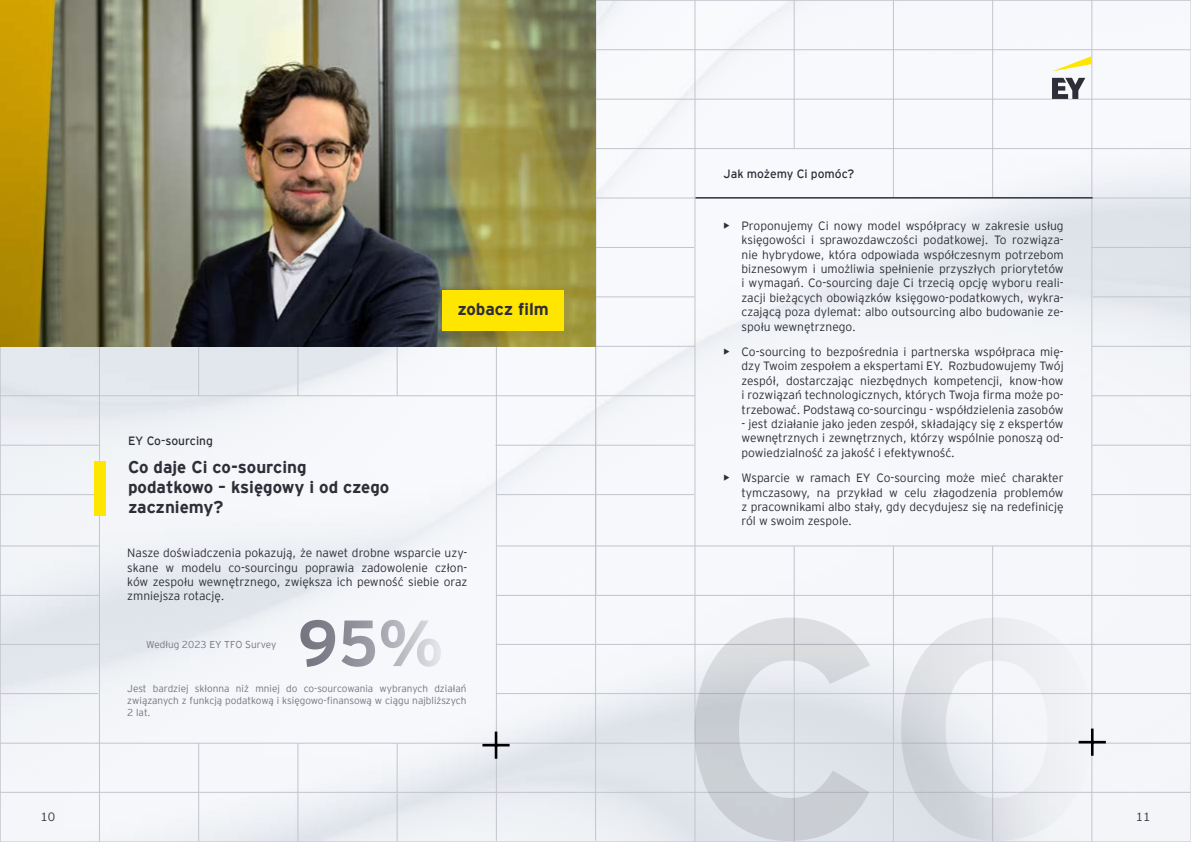
<style>
.page{position:relative;width:1191px;height:842px;background:#fff}
.page>*{position:absolute;margin:0;border:0;box-sizing:border-box;transform-origin:0 0}
.t1{font:700 65px "EY Interstate";color:#747480}
.t2{font:700 17px/20.4px "EY Interstate";color:#2e2e38}
.t3{font:300 12px/14.4px "EY Interstate";color:#2e2e38;text-align:justify}
.t4{font:300 12px "EY Interstate";color:#2e2e38}
.t5{font:300 10px/12px "EY Interstate";color:#747480;text-align:justify}
.s1{font-weight:700}
</style>
<div class="page">
<img style="left:1px;top:1px;width:1190px;height:841px">
<hr style="left:496px;top:346px;width:99px;height:1px;background:#c4c4cd">
<hr style="left:495px;top:445px;width:100px;height:1px;background:#c4c4cd">
<hr style="left:496px;top:494px;width:99px;height:1px;background:#c4c4cd">
<hr style="left:496px;top:546px;width:99px;height:1px;background:#c4c4cd">
<hr style="left:496px;top:595px;width:99px;height:1px;background:#c4c4cd">
<hr style="left:0;top:346px;width:498px;height:1px;background:#c4c4cd">
<hr style="left:0;top:494px;width:99px;height:1px;background:#c4c4cd">
<hr style="left:0;top:595px;width:100px;height:1px;background:#c4c4cd">
<hr style="left:0;top:395px;width:496px;height:1px;background:#c4c4cd">
<hr style="left:0;top:445px;width:99px;height:1px;background:#c4c4cd">
<hr style="left:0;top:546px;width:99px;height:1px;background:#c4c4cd">
<hr style="left:496px;top:644px;width:99px;height:1px;background:#c4c4cd">
<hr style="left:496px;top:693px;width:99px;height:1px;background:#c4c4cd">
<hr style="left:496px;top:743px;width:99px;height:1px;background:#c4c4cd">
<hr style="left:0;top:792px;width:595px;height:1px;background:#c4c4cd">
<hr style="left:0;top:841px;width:595px;height:1px;background:#c4c4cd">
<hr style="left:0;top:644px;width:99px;height:1px;background:#c4c4cd">
<hr style="left:0;top:693px;width:98px;height:1px;background:#c4c4cd">
<hr style="left:0;top:743px;width:497px;height:1px;background:#c4c4cd">
<hr style="left:595px;top:0;width:1px;height:841px;background:#c4c4cd">
<hr style="left:496px;top:0;width:1px;height:841px;background:#c4c4cd">
<hr style="left:397px;top:743px;width:1px;height:98px;background:#c4c4cd">
<hr style="left:298px;top:743px;width:1px;height:98px;background:#c4c4cd">
<hr style="left:198px;top:743px;width:1px;height:98px;background:#c4c4cd">
<hr style="left:99px;top:0;width:1px;height:841px;background:#c4c4cd">
<hr style="left:0;top:0;width:1px;height:842px;background:#c4c4cd">
<hr style="left:496px;top:395px;width:100px;height:1px;background:#c4c4cd">
<hr style="left:1190px;top:0;width:1px;height:841px;background:#c4c4cd">
<hr style="left:1091px;top:0;width:1px;height:841px;background:#c4c4cd">
<hr style="left:992px;top:595px;width:1px;height:246px;background:#c4c4cd">
<hr style="left:893px;top:595px;width:1px;height:247px;background:#c4c4cd">
<hr style="left:893px;top:0;width:1px;height:197px;background:#c4c4cd">
<hr style="left:794px;top:0;width:1px;height:148px;background:#c4c4cd">
<hr style="left:992px;top:0;width:1px;height:197px;background:#c4c4cd">
<hr style="left:794px;top:595px;width:1px;height:247px;background:#c4c4cd">
<hr style="left:694px;top:0;width:1px;height:842px;background:#c4c4cd">
<hr style="left:794px;top:546px;width:1px;height:50px;background:#c4c4cd">
<hr style="left:893px;top:546px;width:1px;height:49px;background:#c4c4cd">
<hr style="left:992px;top:546px;width:1px;height:49px;background:#c4c4cd">
<hr style="left:595px;top:0;width:595px;height:1px;background:#c4c4cd">
<hr style="left:595px;top:49px;width:595px;height:1px;background:#c4c4cd">
<hr style="left:595px;top:99px;width:595px;height:1px;background:#c4c4cd">
<hr style="left:595px;top:148px;width:595px;height:1px;background:#c4c4cd">
<hr style="left:595px;top:198px;width:595px;height:1px;background:#c4c4cd">
<hr style="left:595px;top:247px;width:99px;height:1px;background:#c4c4cd">
<hr style="left:595px;top:297px;width:99px;height:1px;background:#c4c4cd">
<hr style="left:595px;top:346px;width:100px;height:1px;background:#c4c4cd">
<hr style="left:595px;top:395px;width:100px;height:1px;background:#c4c4cd">
<hr style="left:595px;top:445px;width:99px;height:1px;background:#c4c4cd">
<hr style="left:595px;top:494px;width:99px;height:1px;background:#c4c4cd">
<hr style="left:595px;top:546px;width:595px;height:1px;background:#c4c4cd">
<hr style="left:595px;top:595px;width:596px;height:1px;background:#c4c4cd">
<hr style="left:1092px;top:297px;width:98px;height:1px;background:#c4c4cd">
<hr style="left:1091px;top:494px;width:99px;height:1px;background:#c4c4cd">
<hr style="left:1092px;top:346px;width:98px;height:1px;background:#c4c4cd">
<hr style="left:1091px;top:395px;width:100px;height:1px;background:#c4c4cd">
<hr style="left:1092px;top:445px;width:98px;height:1px;background:#c4c4cd">
<hr style="left:1091px;top:247px;width:100px;height:1px;background:#c4c4cd">
<hr style="left:595px;top:644px;width:500px;height:1px;background:#c4c4cd">
<hr style="left:595px;top:693px;width:595px;height:1px;background:#c4c4cd">
<hr style="left:595px;top:743px;width:595px;height:1px;background:#c4c4cd">
<hr style="left:595px;top:792px;width:595px;height:1px;background:#c4c4cd">
<hr style="left:595px;top:841px;width:595px;height:1px;background:#c4c4cd">
<hr style="left:1090px;top:644px;width:100px;height:1px;background:#c4c4cd">
<hr style="left:397px;top:346px;width:1px;height:50px;background:#c4c4cd">
<hr style="left:298px;top:347px;width:1px;height:49px;background:#c4c4cd">
<hr style="left:198px;top:347px;width:1px;height:49px;background:#c4c4cd">
<svg style="left:694px;top:617px;width:176px;height:224px;background:#d9dce2"></svg>
<img style="left:901px;top:617px;width:191px;height:224px">
<div style="left:94px;top:461px;width:12px;height:54px;background:#ffe600"></div>
<img style="left:0;top:0;width:595px;height:346px">
<hr style="left:495px;top:731px;width:2px;height:28px;background:#000">
<hr style="left:482px;top:744px;width:27px;height:2px;background:#000">
<svg style="left:1051px;top:56px;width:40px;height:15px"></svg>
<svg style="left:1052px;top:78px;width:33px;height:21px"></svg>
<div style="left:442px;top:290px;width:122px;height:40px;background:#ffe600"></div>
<hr style="left:695px;top:197px;width:397px;height:2px;background:#2e2e38">
<hr style="left:1091px;top:728px;width:2px;height:28px;background:#000">
<hr style="left:1078px;top:741px;width:27px;height:2px;background:#000">
<p class="t3" style="left:40px;top:808px;width:16px">10</p>
<h2 class="t2" style="left:457px;top:297px;width:93px">zobacz film</h2>
<p class="t4" style="left:128px;top:432px;width:86px">EY Co-sourcing</p>
<h2 class="t2" style="left:128px;top:455px;width:263px">Co daje Ci co-sourcing podatkowo – księgowy i od czego zaczniemy?</h2>
<p class="t3" style="left:127px;top:545px;width:342px">Nasze doświadczenia pokazują, że nawet drobne wsparcie uzy&shy;skane w modelu co-sourcingu poprawia zadowolenie człon&shy;ków zespołu wewnętrznego, zwiększa ich pewność siebie oraz zmniejsza rotację.</p>
<p class="t5" style="left:146px;top:638px;width:131px">Według 2023 EY TFO Survey</p>
<h1 class="t1" style="left:298px;top:596px;width:147px">95%</h1>
<p class="t5" style="left:127px;top:681px;width:340px">Jest bardziej skłonna niż mniej do co-sourcowania wybranych działań związanych z funkcją podatkową i księgowo-finansową w ciągu najbliższych 2 lat.</p>
<p class="t4" style="left:723px;top:165px;width:132px">Jak możemy Ci pomóc?</p>
<p class="t3" style="left:741px;top:218px;width:324px;text-indent:-18px"><span class="s1">•</span> Proponujemy Ci nowy model współpracy w zakresie usług księgowości i sprawozdawczości podatkowej. To rozwiąza&shy;nie hybrydowe, która odpowiada współczesnym potrzebom biznesowym i umożliwia spełnienie przyszłych priorytetów i wymagań. Co-sourcing daje Ci trzecią opcję wyboru reali&shy;zacji bieżących obowiązków księgowo-podatkowych, wykra&shy;czającą poza dylemat: albo outsourcing albo budowanie ze&shy;społu wewnętrznego.</p>
<p class="t3" style="left:741px;top:344px;width:324px;text-indent:-18px"><span class="s1">•</span> Co-sourcing to bezpośrednia i partnerska współpraca mię&shy;dzy Twoim zespołem a ekspertami EY. Rozbudowujemy Twój zespół, dostarczając niezbędnych kompetencji, know-how i rozwiązań technologicznych, których Twoja firma może po&shy;trzebować. Podstawą co-sourcingu - współdzielenia zasobów</p>
<p class="t3" style="left:741px;top:416px;width:324px">- jest działanie jako jeden zespół, składający się z ekspertów wewnętrznych i zewnętrznych, którzy wspólnie ponoszą od&shy;powiedzialność za jakość i efektywność.</p>
<p class="t3" style="left:741px;top:470px;width:323px;text-indent:-18px"><span class="s1">•</span> Wsparcie w ramach EY Co-sourcing może mieć charakter tymczasowy, na przykład w celu złagodzenia problemów z pracownikami albo stały, gdy decydujesz się na redefinicję ról w swoim zespole.</p>
<p class="t3" style="left:1135px;top:809px;width:16px">11</p>
</div>
